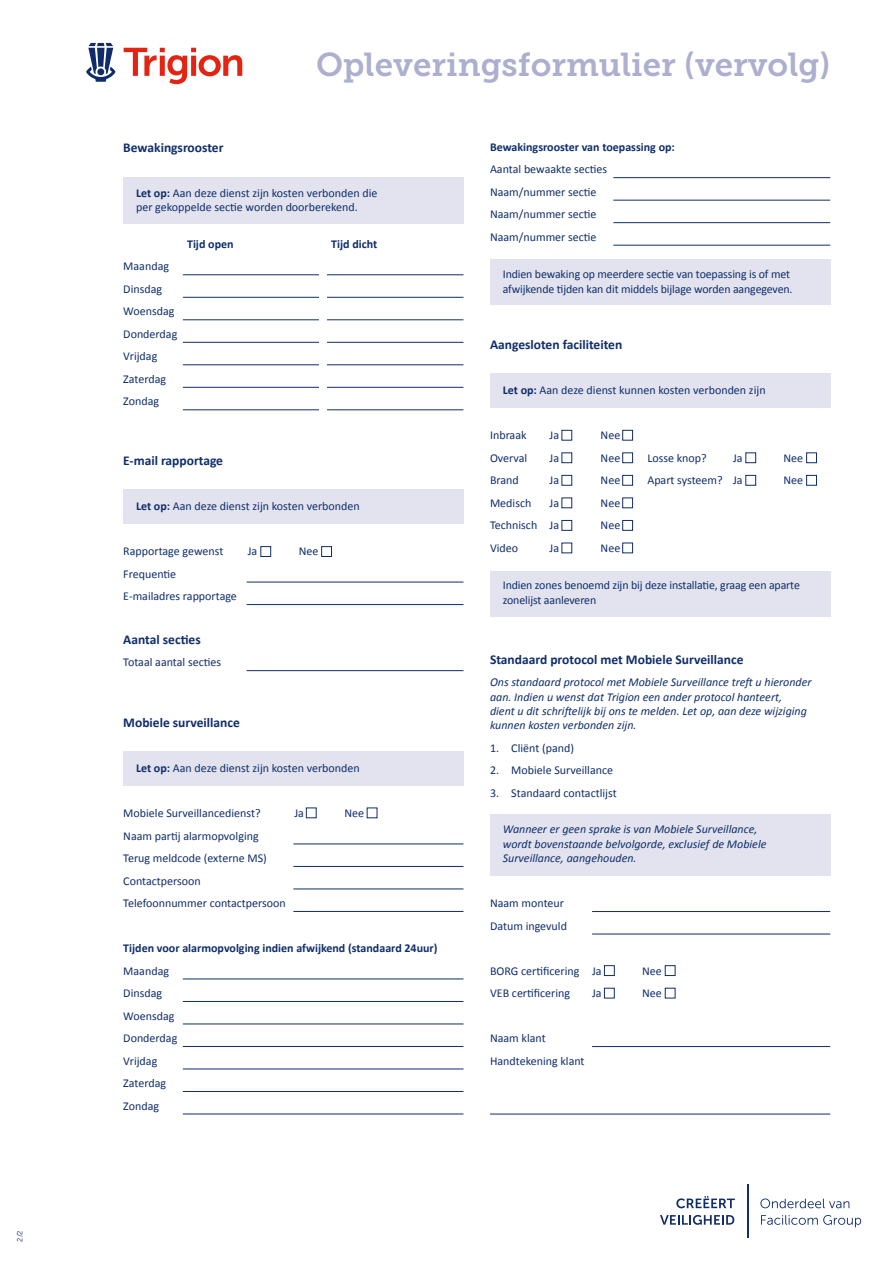
<style>
.page{position:relative;width:893px;height:1263px;background:#fff}
.page>*{position:absolute;margin:0;border:0;box-sizing:border-box;transform-origin:0 0}
.t1{font:33px "Museo Slab 700";color:#adafce}
.t2{font:700 13.5px "Calibri";color:#102d69}
.t3{font:12px/22.5px "Calibri";color:#102d69}
.t4{font:italic 12px/14.2px "Calibri";color:#102d69}
.t5{font:700 12px "Calibri";color:#102d69}
.t6{font:7.5px "Museo Sans 300";color:#102d69}
.s1{font-weight:700}
</style>
<div class="page">
<div style="left:123px;top:490px;width:340px;height:34px;background:#e2e3ef"></div>
<div style="left:123px;top:751px;width:340px;height:34px;background:#e2e3ef"></div>
<div style="left:123px;top:177px;width:340px;height:47px;background:#e2e3ef"></div>
<svg style="left:676px;top:1196px;width:59px;height:12px"></svg>
<svg style="left:660px;top:1215px;width:74px;height:10px"></svg>
<svg style="left:760px;top:1198px;width:89px;height:10px"></svg>
<svg style="left:761px;top:1215px;width:100px;height:12px"></svg>
<hr style="left:747px;top:1184px;width:2px;height:53px;background:#102d69">
<svg style="left:124px;top:48px;width:118px;height:36px"></svg>
<svg style="left:86px;top:43px;width:29px;height:39px"></svg>
<div style="left:490px;top:260px;width:340px;height:45px;background:#e2e3ef"></div>
<div style="left:490px;top:571px;width:340px;height:46px;background:#e2e3ef"></div>
<div style="left:490px;top:373px;width:340px;height:34px;background:#e2e3ef"></div>
<div style="left:490px;top:814px;width:340px;height:62px;background:#e2e3ef"></div>
<hr style="left:183px;top:275px;width:280px;height:1px;background:#102d69">
<hr style="left:183px;top:297px;width:280px;height:1px;background:#102d69">
<hr style="left:183px;top:320px;width:280px;height:1px;background:#102d69">
<hr style="left:183px;top:342px;width:280px;height:1px;background:#102d69">
<hr style="left:183px;top:365px;width:280px;height:1px;background:#102d69">
<hr style="left:183px;top:387px;width:280px;height:1px;background:#102d69">
<hr style="left:183px;top:410px;width:280px;height:1px;background:#102d69">
<hr style="left:613px;top:177px;width:217px;height:1px;background:#102d69">
<hr style="left:613px;top:200px;width:217px;height:1px;background:#102d69">
<hr style="left:613px;top:222px;width:217px;height:1px;background:#102d69">
<hr style="left:613px;top:245px;width:217px;height:1px;background:#102d69">
<hr style="left:247px;top:582px;width:216px;height:1px;background:#102d69">
<hr style="left:247px;top:604px;width:216px;height:1px;background:#102d69">
<hr style="left:293px;top:844px;width:170px;height:1px;background:#102d69">
<hr style="left:293px;top:866px;width:170px;height:1px;background:#102d69">
<hr style="left:293px;top:889px;width:170px;height:1px;background:#102d69">
<hr style="left:293px;top:911px;width:170px;height:1px;background:#102d69">
<hr style="left:183px;top:979px;width:280px;height:1px;background:#102d69">
<hr style="left:183px;top:1001px;width:280px;height:1px;background:#102d69">
<hr style="left:183px;top:1024px;width:280px;height:1px;background:#102d69">
<hr style="left:183px;top:1046px;width:280px;height:1px;background:#102d69">
<hr style="left:183px;top:1069px;width:280px;height:1px;background:#102d69">
<hr style="left:183px;top:1091px;width:280px;height:1px;background:#102d69">
<hr style="left:183px;top:1114px;width:280px;height:1px;background:#102d69">
<hr style="left:592px;top:911px;width:238px;height:1px;background:#102d69">
<hr style="left:592px;top:934px;width:238px;height:1px;background:#102d69">
<hr style="left:592px;top:1046px;width:238px;height:1px;background:#102d69">
<hr style="left:490px;top:1114px;width:340px;height:1px;background:#102d69">
<hr style="left:247px;top:670px;width:216px;height:1px;background:#102d69">
<div style="left:319px;top:265px;width:8px;height:152px;background:#fff"></div>
<div style="left:561px;top:430px;width:11px;height:11px;border:1px solid #102d69"></div>
<div style="left:561px;top:452px;width:11px;height:11px;border:1px solid #102d69"></div>
<div style="left:561px;top:475px;width:11px;height:11px;border:1px solid #102d69"></div>
<div style="left:561px;top:520px;width:11px;height:11px;border:1px solid #102d69"></div>
<div style="left:622px;top:430px;width:11px;height:11px;border:1px solid #102d69"></div>
<div style="left:622px;top:452px;width:11px;height:11px;border:1px solid #102d69"></div>
<div style="left:622px;top:475px;width:11px;height:11px;border:1px solid #102d69"></div>
<div style="left:622px;top:497px;width:11px;height:11px;border:1px solid #102d69"></div>
<div style="left:622px;top:520px;width:11px;height:11px;border:1px solid #102d69"></div>
<div style="left:622px;top:543px;width:11px;height:10px;border:1px solid #102d69"></div>
<div style="left:745px;top:452px;width:11px;height:11px;border:1px solid #102d69"></div>
<div style="left:806px;top:452px;width:11px;height:11px;border:1px solid #102d69"></div>
<div style="left:745px;top:475px;width:11px;height:11px;border:1px solid #102d69"></div>
<div style="left:806px;top:475px;width:11px;height:11px;border:1px solid #102d69"></div>
<div style="left:306px;top:807px;width:11px;height:11px;border:1px solid #102d69"></div>
<div style="left:604px;top:965px;width:11px;height:11px;border:1px solid #102d69"></div>
<div style="left:604px;top:988px;width:11px;height:10px;border:1px solid #102d69"></div>
<div style="left:665px;top:965px;width:10px;height:11px;border:1px solid #102d69"></div>
<div style="left:260px;top:546px;width:11px;height:11px;border:1px solid #102d69"></div>
<div style="left:321px;top:546px;width:11px;height:11px;border:1px solid #102d69"></div>
<p class="t6" style="left:16px;top:1242px;width:13px;rotate:-90deg">2/2</p>
<h1 class="t1" style="left:316px;top:46px;width:516px">Opleveringsformulier (vervolg)</h1>
<p class="t2" style="left:123px;top:139px;width:102px">Bewakingsrooster</p>
<p class="t3" style="left:136px;top:186px;width:243px;line-height:14.2px"><span class="s1">Let op:</span> Aan deze dienst zijn kosten verbonden die per gekoppelde sectie worden doorberekend.</p>
<p class="t5" style="left:187px;top:236px;width:48px">Tijd open</p>
<p class="t5" style="left:331px;top:236px;width:48px">Tijd dicht</p>
<p class="t3" style="left:123px;top:255px;width:56px">Maandag<br>Dinsdag<br>Woensdag<br>Donderdag<br>Vrijdag<br>Zaterdag<br>Zondag</p>
<p class="t2" style="left:123px;top:452px;width:101px">E-mail rapportage</p>
<p class="t3" style="left:136px;top:495px;width:225px"><span class="s1">Let op:</span> Aan deze dienst zijn kosten verbonden</p>
<p class="t3" style="left:123px;top:540px;width:102px">Rapportage gewenst</p>
<p class="t3" style="left:248px;top:540px;width:11px">Ja</p>
<p class="t3" style="left:299px;top:540px;width:21px">Nee</p>
<p class="t3" style="left:123px;top:562px;width:115px">Frequentie<br>E-mailadres rapportage</p>
<p class="t2" style="left:123px;top:631px;width:79px">Aantal secties</p>
<p class="t3" style="left:123px;top:651px;width:99px">Totaal aantal secties</p>
<p class="t2" style="left:123px;top:714px;width:118px">Mobiele surveillance</p>
<p class="t3" style="left:136px;top:757px;width:225px"><span class="s1">Let op:</span> Aan deze dienst zijn kosten verbonden</p>
<p class="t3" style="left:123px;top:802px;width:139px">Mobiele Surveillancedienst?</p>
<p class="t3" style="left:294px;top:802px;width:11px">Ja</p>
<p class="t3" style="left:344px;top:802px;width:21px">Nee</p>
<p class="t3" style="left:123px;top:824px;width:164px">Naam partij alarmopvolging<br>Terug meldcode (externe MS)<br>Contactpersoon<br>Telefoonnummer contactpersoon</p>
<p class="t5" style="left:123px;top:940px;width:316px">Tijden voor alarmopvolging indien afwijkend (standaard 24uur)</p>
<p class="t3" style="left:123px;top:959px;width:56px">Maandag<br>Dinsdag<br>Woensdag<br>Donderdag<br>Vrijdag<br>Zaterdag<br>Zondag</p>
<p class="t5" style="left:490px;top:139px;width:186px">Bewakingsrooster van toepassing op:</p>
<p class="t3" style="left:490px;top:158px;width:119px">Aantal bewaakte secties<br>Naam/nummer sectie<br>Naam/nummer sectie<br>Naam/nummer sectie</p>
<p class="t3" style="left:503px;top:267px;width:291px;line-height:15px">Indien bewaking op meerdere sectie van toepassing is of met afwijkende tijden kan dit middels bijlage worden aangegeven.</p>
<p class="t2" style="left:490px;top:336px;width:134px">Aangesloten faciliteiten</p>
<p class="t3" style="left:503px;top:379px;width:264px"><span class="s1">Let op:</span> Aan deze dienst kunnen kosten verbonden zijn</p>
<p class="t3" style="left:490px;top:424px;width:38px">Inbraak</p>
<p class="t3" style="left:550px;top:424px;width:11px">Ja</p>
<p class="t3" style="left:601px;top:424px;width:21px">Nee</p>
<p class="t3" style="left:490px;top:446px;width:39px">Overval</p>
<p class="t3" style="left:550px;top:446px;width:11px">Ja</p>
<p class="t3" style="left:601px;top:446px;width:21px">Nee</p>
<p class="t3" style="left:647px;top:446px;width:61px">Losse knop?</p>
<p class="t3" style="left:733px;top:446px;width:11px">Ja</p>
<p class="t3" style="left:783px;top:446px;width:21px">Nee</p>
<p class="t3" style="left:490px;top:469px;width:30px">Brand</p>
<p class="t3" style="left:550px;top:469px;width:11px">Ja</p>
<p class="t3" style="left:601px;top:469px;width:21px">Nee</p>
<p class="t3" style="left:647px;top:469px;width:97px">Apart systeem? Ja</p>
<p class="t3" style="left:783px;top:469px;width:21px">Nee</p>
<p class="t3" style="left:490px;top:491px;width:43px">Medisch</p>
<p class="t3" style="left:550px;top:491px;width:11px">Ja</p>
<p class="t3" style="left:601px;top:491px;width:21px">Nee</p>
<p class="t3" style="left:490px;top:514px;width:71px">Technisch Ja</p>
<p class="t3" style="left:601px;top:514px;width:21px">Nee</p>
<p class="t3" style="left:490px;top:536px;width:30px">Video</p>
<p class="t3" style="left:550px;top:536px;width:11px">Ja</p>
<p class="t3" style="left:601px;top:536px;width:21px">Nee</p>
<p class="t3" style="left:503px;top:578px;width:299px;line-height:15px">Indien zones benoemd zijn bij deze installatie, graag een aparte zonelijst aanleveren</p>
<p class="t2" style="left:490px;top:651px;width:255px">Standaard protocol met Mobiele Surveillance</p>
<p class="t4" style="left:490px;top:675px;width:323px">Ons standaard protocol met Mobiele Surveillance treft u hieronder aan. Indien u wenst dat Trigion een ander protocol hanteert,<br>dient u dit schriftelijk bij ons te melden. Let op, aan deze wijziging kunnen kosten verbonden zijn.</p>
<p class="t3" style="left:490px;top:736px;width:85px">1. Cliënt (pand)</p>
<p class="t3" style="left:490px;top:759px;width:125px">2. Mobiele Surveillance</p>
<p class="t3" style="left:490px;top:781px;width:128px">3. Standaard contactlijst</p>
<p class="t4" style="left:503px;top:822px;width:265px">Wanneer er geen sprake is van Mobiele Surveillance, wordt bovenstaande belvolgorde, exclusief de Mobiele<br>Surveillance, aangehouden.</p>
<p class="t3" style="left:490px;top:892px;width:78px">Naam monteur<br>Datum ingevuld</p>
<p class="t3" style="left:490px;top:959px;width:113px">BORG certificering Ja</p>
<p class="t3" style="left:642px;top:959px;width:21px">Nee</p>
<p class="t3" style="left:490px;top:982px;width:82px">VEB certificering</p>
<p class="t3" style="left:592px;top:982px;width:11px">Ja</p>
<p class="t3" style="left:642px;top:982px;width:21px">Nee</p>
<p class="t3" style="left:490px;top:1027px;width:96px">Naam klant<br>Handtekening klant</p>
</div>
